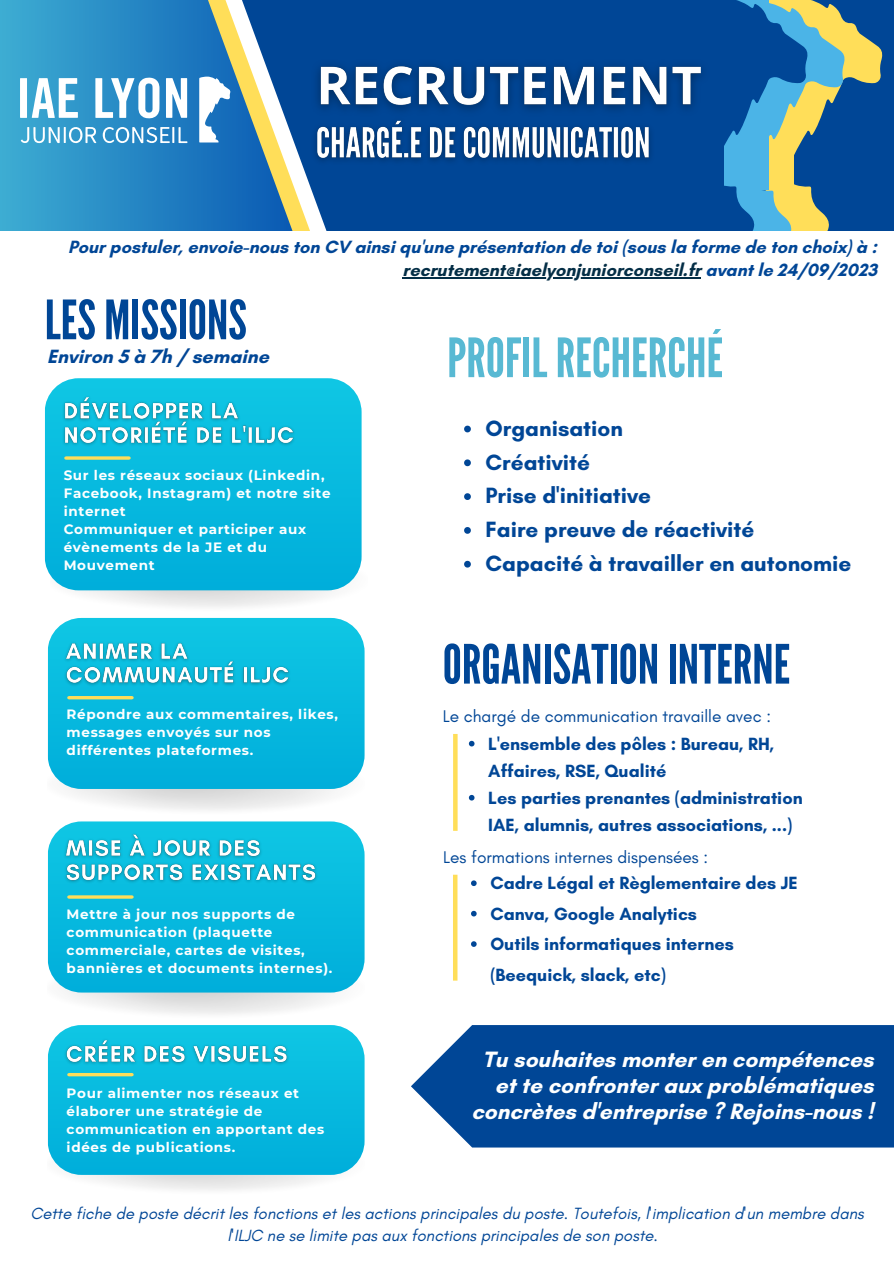
<style>
.page{position:relative;width:894px;height:1264px;background:#fff}
.page>*{position:absolute;margin:0;border:0;box-sizing:border-box;transform-origin:0 0}
.t1{font:54px "League Gothic";color:#004696}
.t2{font:54px "League Gothic";color:#58b9d3}
.t3{font:700 22.65px/25.7px "Glacial Indifference";color:#feffff;text-align:right}
.t4{font:700 22.5px "Glacial Indifference";color:#004696}
.t5{font:700 19.5px "Glacial Indifference";color:#004696}
.t6{font:700 18px/27px "Glacial Indifference";color:#004696}
.t7{font:17.25px "Glacial Indifference";color:#004696}
.t8{font:italic 16.5px/22.5px "Glacial Indifference";color:#004696;text-align:center}
.t9{font:700 13.5px/18px "Montserrat";letter-spacing:.05em;color:#feffff}
.s1{color:#042e46}
</style>
<div class="page">
<svg style="left:0;top:0;width:185px;height:231px;background:#2d93c8"></svg>
<div style="left:295px;top:0;width:598px;height:231px;background:#004696"></div>
<div style="left:185px;top:0;width:13px;height:231px;background:#1b76be"></div>
<div style="left:198px;top:0;width:17px;height:231px;background:#1972bc"></div>
<svg style="left:215px;top:0;width:112px;height:231px"></svg>
<svg style="left:199px;top:77px;width:31px;height:65px"></svg>
<svg style="left:166px;top:78px;width:21px;height:40px"></svg>
<svg style="left:95px;top:77px;width:64px;height:41px"></svg>
<svg style="left:20px;top:78px;width:58px;height:40px"></svg>
<svg style="left:21px;top:126px;width:76px;height:17px"></svg>
<svg style="left:103px;top:127px;width:84px;height:16px"></svg>
<svg style="left:724px;top:0;width:158px;height:231px"></svg>
<img style="left:51px;top:577px;width:304px;height:30px">
<div style="left:45px;top:378px;width:316px;height:212px;background:linear-gradient(to bottom,#0fc7e4,#00aeda);border-radius:34px"></div>
<img style="left:59px;top:392px;width:240px;height:58px">
<svg style="left:66px;top:456px;width:63px;height:4px"></svg>
<img style="left:50px;top:1153px;width:313px;height:37px">
<div style="left:48px;top:1025px;width:316px;height:149px;background:linear-gradient(to right,#06b7de,#07b9df);border-radius:34px"></div>
<img style="left:61px;top:1034px;width:231px;height:34px">
<svg style="left:69px;top:1072px;width:63px;height:4px"></svg>
<img style="left:53px;top:977px;width:306px;height:37px">
<div style="left:48px;top:821px;width:316px;height:171px;background:linear-gradient(to bottom,#10c7e4,#00aeda);border-radius:34px"></div>
<img style="left:61px;top:828px;width:260px;height:59px">
<hr style="left:69px;top:895px;width:63px;height:3px;background:#ffde59">
<img style="left:53px;top:773px;width:307px;height:37px">
<div style="left:48px;top:618px;width:316px;height:171px;background:linear-gradient(to right,#06b7de,#07b9df);border-radius:34px"></div>
<img style="left:61px;top:637px;width:237px;height:53px">
<hr style="left:69px;top:696px;width:63px;height:3px;background:#ffde59">
<svg style="left:468px;top:740px;width:6px;height:6px"></svg>
<svg style="left:468px;top:795px;width:6px;height:5px"></svg>
<svg style="left:471px;top:880px;width:5px;height:6px"></svg>
<svg style="left:471px;top:910px;width:5px;height:6px"></svg>
<svg style="left:471px;top:941px;width:5px;height:5px"></svg>
<hr style="left:453px;top:874px;width:4px;height:106px;background:#ffde59">
<svg style="left:453px;top:734px;width:4px;height:96px"></svg>
<img style="left:305px;top:51px;width:397px;height:73px">
<img style="left:307px;top:112px;width:351px;height:57px">
<svg style="left:464px;top:425px;width:6px;height:7px"></svg>
<svg style="left:464px;top:459px;width:6px;height:7px"></svg>
<svg style="left:464px;top:493px;width:6px;height:7px"></svg>
<svg style="left:464px;top:527px;width:6px;height:7px"></svg>
<svg style="left:464px;top:561px;width:6px;height:6px"></svg>
<svg style="left:411px;top:1025px;width:482px;height:122px;background:#11529c"></svg>
<hr style="left:402px;top:277px;width:299px;height:1px;background:#042e46">
<p class="t6" style="left:68px;top:236px;width:810px;line-height:22.5px;text-align:right">Pour postuler, envoie-nous ton CV ainsi qu'une présentation de toi (sous la forme de ton choix) à : <span class="s1">recrutement@iaelyonjuniorconseil.fr</span> avant le 24/09/2023</p>
<p class="t1" style="left:45px;top:289px;width:203px">LES MISSIONS</p>
<p class="t5" style="left:47px;top:345px;width:223px">Environ 5 à 7h / semaine</p>
<p class="t9" style="left:64px;top:466px;width:268px">Sur les réseaux sociaux (Linkedin,<br>Facebook, Instagram) et notre site internet</p>
<p class="t9" style="left:64px;top:520px;width:244px">Communiquer et participer aux évènements de la JE et du<br>Mouvement</p>
<p class="t9" style="left:67px;top:705px;width:273px">Répondre aux commentaires, likes, messages envoyés sur nos différentes plateformes.</p>
<p class="t9" style="left:67px;top:905px;width:267px">Mettre à jour nos supports de communication (plaquette commerciale, cartes de visites, bannières et documents internes).</p>
<p class="t9" style="left:67px;top:1083px;width:259px">Pour alimenter nos réseaux et élaborer une stratégie de communication en apportant des idées de publications.</p>
<p class="t2" style="left:447px;top:326px;width:277px">PROFILRECHERCHÉ</p>
<p class="t4" style="left:485px;top:414px;width:139px">Organisation</p>
<p class="t4" style="left:485px;top:448px;width:106px">Créativité</p>
<p class="t4" style="left:485px;top:482px;width:167px">Prise d'initiative</p>
<p class="t4" style="left:485px;top:516px;width:270px">Faire preuve de réactivité</p>
<p class="t4" style="left:485px;top:549px;width:367px">Capacité à travailler en autonomie</p>
<p class="t1" style="left:442px;top:633px;width:349px">ORGANISATIONINTERNE</p>
<p class="t7" style="left:442px;top:706px;width:329px">Le chargé de communication travaille avec :</p>
<p class="t6" style="left:488px;top:730px;width:287px">L'ensemble des pôles : Bureau, RH,<br>Affaires, RSE, Qualité</p>
<p class="t6" style="left:488px;top:784px;width:316px">Les parties prenantes (administration<br>IAE, alumnis, autres associations, ...)</p>
<p class="t7" style="left:443px;top:846px;width:266px">Les formations internes dispensées :</p>
<p class="t6" style="left:490px;top:869px;width:308px">Cadre Légal et Règlementaire des JE</p>
<p class="t6" style="left:490px;top:900px;width:208px">Canva, Google Analytics</p>
<p class="t6" style="left:490px;top:928px;width:245px;line-height:30.5px">Outils informatiques internes (Beequick, slack, etc)</p>
<p class="t3" style="left:471px;top:1046px;width:403px">Tu souhaites monter en compétences et te confronter aux problématiques concrètes d'entreprise ? Rejoins-nous !</p>
<p class="t8" style="left:30px;top:1201px;width:834px">Cette fiche de poste décrit les fonctions et les actions principales du poste. Toutefois, l'implication d'un membre dans l'ILJC ne se limite pas aux fonctions principales de son poste.</p>
</div>
